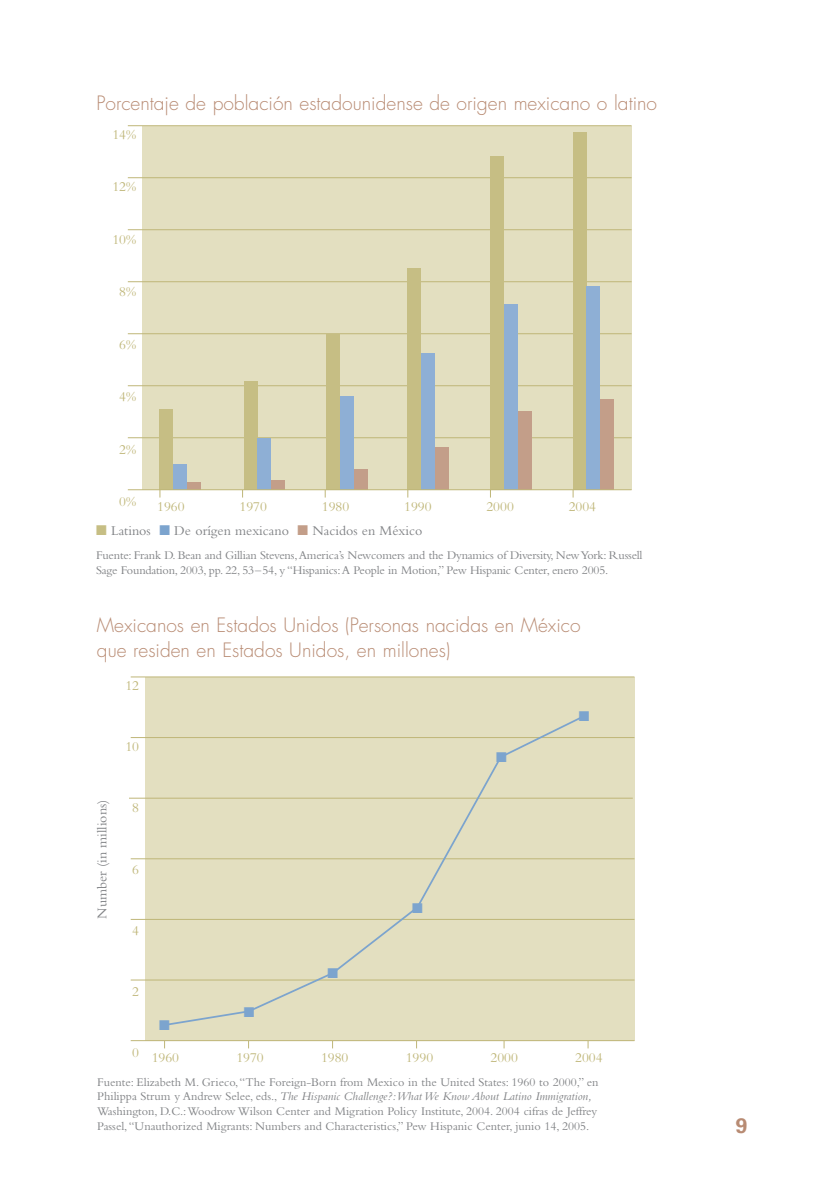
<style>
.page{position:relative;width:819px;height:1197px;background:#fff}
.page>*{position:absolute;margin:0;border:0;box-sizing:border-box;transform-origin:0 0}
.t1{font:700 21px "Univers";color:#b88b73}
.t2{font:300 19.25px/25.4px "Futura";color:#b88b73}
.t3{font:14px "Bembo";color:#bfb678}
.t4{font:14px "Bembo";color:#808285}
.t5{font:14px "Zapf Dingbats ITC";color:#7ca4ce}
.t6{font:12.25px/14.7px "Bembo";color:#808285}
.s1{color:#c6be84}
.s2{color:#7ca4ce}
.s3{color:#c39e89}
.s4{font-style:italic}
</style>
<div class="page">
<hr style="left:160px;top:131px;width:1px;height:367px;background:#bfb678">
<hr style="left:242px;top:131px;width:1px;height:367px;background:#bfb678">
<hr style="left:325px;top:131px;width:1px;height:367px;background:#bfb678">
<hr style="left:408px;top:131px;width:1px;height:367px;background:#bfb678">
<hr style="left:490px;top:131px;width:1px;height:367px;background:#bfb678">
<hr style="left:573px;top:131px;width:1px;height:367px;background:#bfb678">
<div style="left:142px;top:126px;width:490px;height:364px;background:#e3dfc0"></div>
<hr style="left:128px;top:125px;width:504px;height:1px;background:#bfb678">
<hr style="left:128px;top:177px;width:504px;height:1px;background:#bfb678">
<hr style="left:128px;top:229px;width:504px;height:1px;background:#bfb678">
<hr style="left:128px;top:281px;width:504px;height:1px;background:#bfb678">
<hr style="left:128px;top:333px;width:504px;height:1px;background:#bfb678">
<hr style="left:128px;top:385px;width:504px;height:1px;background:#bfb678">
<hr style="left:128px;top:437px;width:504px;height:1px;background:#bfb678">
<div style="left:160px;top:409px;width:13px;height:80px;background:#c6be84"></div>
<div style="left:187px;top:482px;width:14px;height:7px;background:#c39e89"></div>
<div style="left:173px;top:464px;width:14px;height:25px;background:#8eafd5"></div>
<div style="left:244px;top:381px;width:13px;height:109px;background:#c6be84"></div>
<div style="left:272px;top:481px;width:13px;height:9px;background:#c39e89"></div>
<div style="left:258px;top:438px;width:13px;height:52px;background:#8eafd5"></div>
<div style="left:326px;top:334px;width:14px;height:156px;background:#c6be84"></div>
<div style="left:354px;top:469px;width:13px;height:21px;background:#c39e89"></div>
<div style="left:340px;top:397px;width:13px;height:93px;background:#8eafd5"></div>
<div style="left:408px;top:268px;width:13px;height:222px;background:#c6be84"></div>
<div style="left:435px;top:448px;width:14px;height:42px;background:#c39e89"></div>
<div style="left:421px;top:353px;width:14px;height:137px;background:#8eafd5"></div>
<div style="left:490px;top:156px;width:14px;height:334px;background:#c6be84"></div>
<div style="left:518px;top:411px;width:13px;height:79px;background:#c39e89"></div>
<div style="left:504px;top:304px;width:13px;height:186px;background:#8eafd5"></div>
<div style="left:573px;top:133px;width:14px;height:357px;background:#c6be84"></div>
<div style="left:601px;top:400px;width:13px;height:90px;background:#c39e89"></div>
<div style="left:587px;top:286px;width:13px;height:204px;background:#8eafd5"></div>
<hr style="left:128px;top:489px;width:504px;height:1px;background:#bfb678">
<hr style="left:164px;top:682px;width:1px;height:366px;background:#bfb678">
<hr style="left:248px;top:682px;width:1px;height:366px;background:#bfb678">
<hr style="left:588px;top:682px;width:1px;height:366px;background:#bfb678">
<hr style="left:332px;top:682px;width:1px;height:366px;background:#bfb678">
<hr style="left:416px;top:682px;width:1px;height:366px;background:#bfb678">
<hr style="left:504px;top:682px;width:1px;height:366px;background:#bfb678">
<div style="left:145px;top:677px;width:489px;height:364px;background:#e3dfc0"></div>
<hr style="left:131px;top:677px;width:503px;height:1px;background:#bfb678">
<hr style="left:131px;top:737px;width:503px;height:1px;background:#bfb678">
<hr style="left:129px;top:798px;width:504px;height:1px;background:#bfb678">
<hr style="left:131px;top:859px;width:503px;height:1px;background:#bfb678">
<hr style="left:131px;top:919px;width:503px;height:1px;background:#bfb678">
<hr style="left:131px;top:980px;width:503px;height:1px;background:#bfb678">
<hr style="left:131px;top:1040px;width:503px;height:1px;background:#bfb678">
<svg style="left:162px;top:715px;width:425px;height:311px"></svg>
<h2 class="t2" style="left:96px;top:91px;width:562px">Porcentaje de población estadounidense de origen mexicano o latino</h2>
<p class="t3" style="left:112px;top:126px;width:25px">14%</p>
<p class="t3" style="left:112px;top:179px;width:25px">12%</p>
<p class="t3" style="left:112px;top:231px;width:25px">10%</p>
<p class="t3" style="left:119px;top:284px;width:18px">8%</p>
<p class="t3" style="left:119px;top:336px;width:18px">6%</p>
<p class="t3" style="left:119px;top:389px;width:18px">4%</p>
<p class="t3" style="left:119px;top:441px;width:18px">2%</p>
<p class="t3" style="left:119px;top:494px;width:18px">0%</p>
<p class="t3" style="left:157px;top:499px;width:29px">1960</p>
<p class="t3" style="left:240px;top:499px;width:29px">1970</p>
<p class="t3" style="left:322px;top:499px;width:29px">1980</p>
<p class="t3" style="left:404px;top:499px;width:29px">1990</p>
<p class="t3" style="left:486px;top:499px;width:29px">2000</p>
<p class="t3" style="left:569px;top:499px;width:29px">2004</p>
<p class="t4" style="left:96px;top:523px;width:328px"><span class="s1">■</span> Latinos <span class="s2">■</span> De orígen mexicano <span class="s3">■</span> Nacidos en México</p>
<p class="t6" style="left:96px;top:548px;width:548px">Fuente: Frank D. Bean and Gillian Stevens,America’s Newcomers and the Dynamics of Diversity, NewYork: Russell<br>Sage Foundation, 2003, pp. 22, 53–54, y “Hispanics:A People in Motion,” Pew Hispanic Center, enero 2005.</p>
<h2 class="t2" style="left:97px;top:612px;width:485px">Mexicanos en Estados Unidos (Personas nacidas en México que residen en Estados Unidos, en millones)</h2>
<p class="t3" style="left:125px;top:677px;width:15px">12</p>
<p class="t4" style="left:94px;top:919px;width:121px;rotate:-90deg">Number (in millions)</p>
<p class="t3" style="left:125px;top:739px;width:15px">10</p>
<p class="t3" style="left:132px;top:800px;width:8px">8</p>
<p class="t3" style="left:132px;top:861px;width:8px">6</p>
<p class="t3" style="left:132px;top:922px;width:8px">4</p>
<p class="t3" style="left:132px;top:984px;width:8px">2</p>
<p class="t5" style="left:159px;top:1018px;width:12px">■</p>
<p class="t5" style="left:244px;top:1005px;width:12px">■</p>
<p class="t5" style="left:328px;top:967px;width:12px">■</p>
<p class="t5" style="left:412px;top:902px;width:12px">■</p>
<p class="t5" style="left:496px;top:751px;width:12px">■</p>
<p class="t5" style="left:579px;top:710px;width:12px">■</p>
<p class="t3" style="left:132px;top:1049px;width:48px">0 1960</p>
<p class="t3" style="left:236px;top:1049px;width:29px">1970</p>
<p class="t3" style="left:321px;top:1049px;width:29px">1980</p>
<p class="t3" style="left:406px;top:1049px;width:29px">1990</p>
<p class="t3" style="left:490px;top:1049px;width:29px">2000</p>
<p class="t3" style="left:575px;top:1049px;width:29px">2004</p>
<p class="t6" style="left:97px;top:1074px;width:503px">Fuente: Elizabeth M. Grieco,“The Foreign-Born from Mexico in the United States: 1960 to 2000,” en Philippa Strum y Andrew Selee, eds., <span class="s4">The Hispanic Challenge?:What We Know About Latino Immigration, </span>Washington, D.C.:Woodrow Wilson Center and Migration Policy Institute, 2004. 2004 cifras de Jeffrey Passel,“Unauthorized Migrants: Numbers and Characteristics,” Pew Hispanic Center, junio 14, 2005.</p>
<h1 class="t1" style="left:736px;top:1112px;width:13px">9</h1>
</div>
